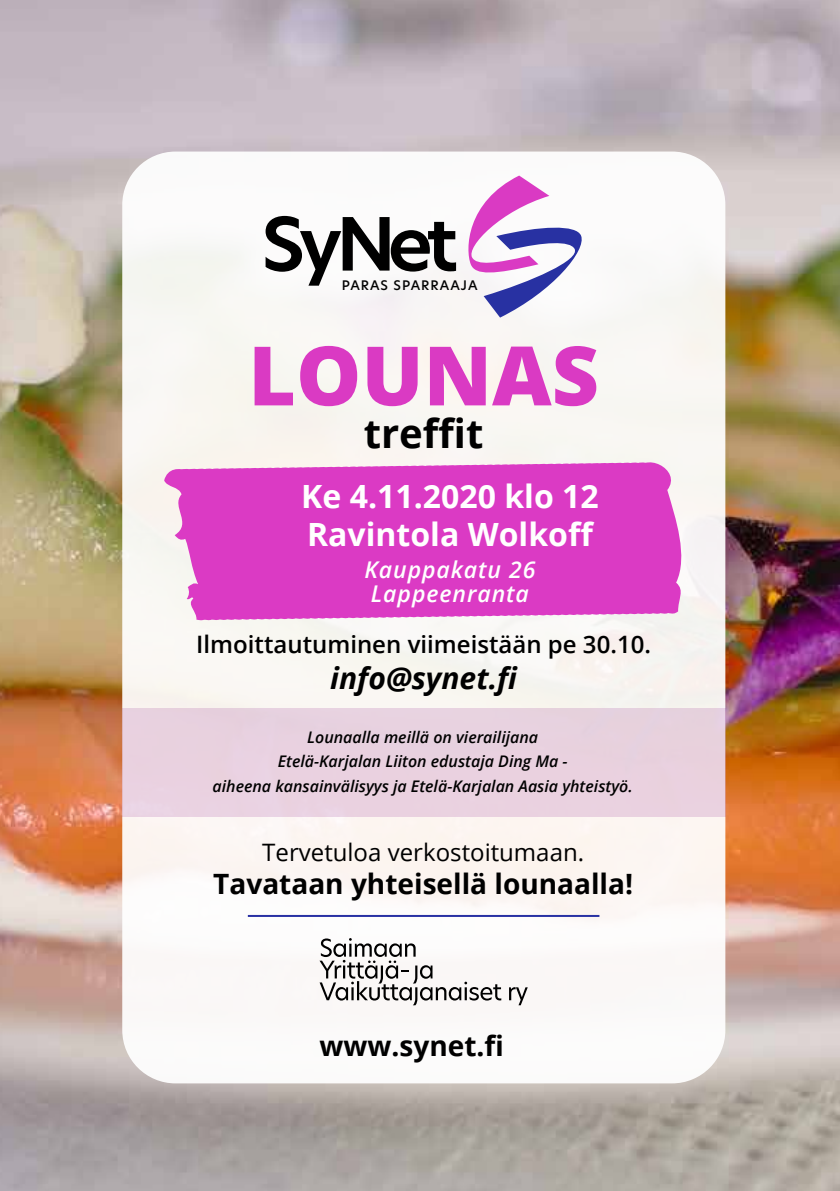
<style>
.page{position:relative;width:840px;height:1191px;background:#fff}
.page>*{position:absolute;margin:0;border:0;box-sizing:border-box;transform-origin:0 0}
.t1{font:800 82px "Open Sans";color:#da3ac3}
.t2{font:700 40px "Open Sans";color:#000}
.t3{font:700 32px/38.4px "Open Sans";color:#fff}
.t4{font:italic 700 30px "Open Sans";color:#000}
.t5{font:700 28px "Open Sans";color:#000}
.t6{font:600 24px "Open Sans";color:#000}
.t7{font:24px "Open Sans";color:#000}
.t8{font:italic 600 23px/24px "Open Sans";letter-spacing:.04em;color:#fff}
.t9{font:italic 600 16px/24px "Open Sans";color:#000;text-align:center}
.t10{font:500 13px "Hero New";letter-spacing:.08em;color:#020202}
</style>
<div class="page">
<img style="left:0;top:0;width:839px;height:1191px">
<div style="left:122px;top:152px;width:603px;height:931px;background:#faf7f4;border-radius:53px"></div>
<svg style="left:164px;top:462px;width:518px;height:159px;background:#dd4cc8"></svg>
<svg style="left:319px;top:938px;width:182px;height:67px"></svg>
<svg style="left:509px;top:987px;width:18px;height:18px"></svg>
<div style="left:122px;top:708px;width:603px;height:109px;background:#e9d1e0"></div>
<hr style="left:248px;top:915px;width:351px;height:2px;background:#2831a3">
<svg style="left:265px;top:216px;width:191px;height:70px"></svg>
<svg style="left:468px;top:176px;width:114px;height:141px"></svg>
<p class="t10" style="left:341px;top:277px;width:137px">PARAS SPARRAAJA</p>
<h1 class="t1" style="left:248px;top:313px;width:352px">LOUNAS</h1>
<h2 class="t2" style="left:363px;top:405px;width:121px">treffit</h2>
<h3 class="t3" style="left:301px;top:476px;width:299px">Ke 4.11.2020 klo 12<br>Ravintola Wolkoff</h3>
<h3 class="t8" style="left:364px;top:557px;width:172px">Kauppakatu 26<br>Lappeenranta</h3>
<h3 class="t6" style="left:196px;top:627px;width:456px">Ilmoittautuminen viimeistään pe 30.10.</h3>
<h3 class="t4" style="left:330px;top:656px;width:192px">info@synet.fi</h3>
<p class="t9" style="left:212px;top:725px;width:421px">Lounaalla meillä on vierailijana<br>Etelä-Karjalan Liiton edustaja Ding Ma -<br>aiheena kansainvälisyys ja Etelä-Karjalan Aasia yhteistyö.</p>
<h3 class="t7" style="left:262px;top:835px;width:323px">Tervetuloa verkostoitumaan.</h3>
<h3 class="t5" style="left:213px;top:864px;width:421px">Tavataan yhteisellä lounaalla!</h3>
<h3 class="t5" style="left:319px;top:1026px;width:186px">www.synet.fi</h3>
</div>
